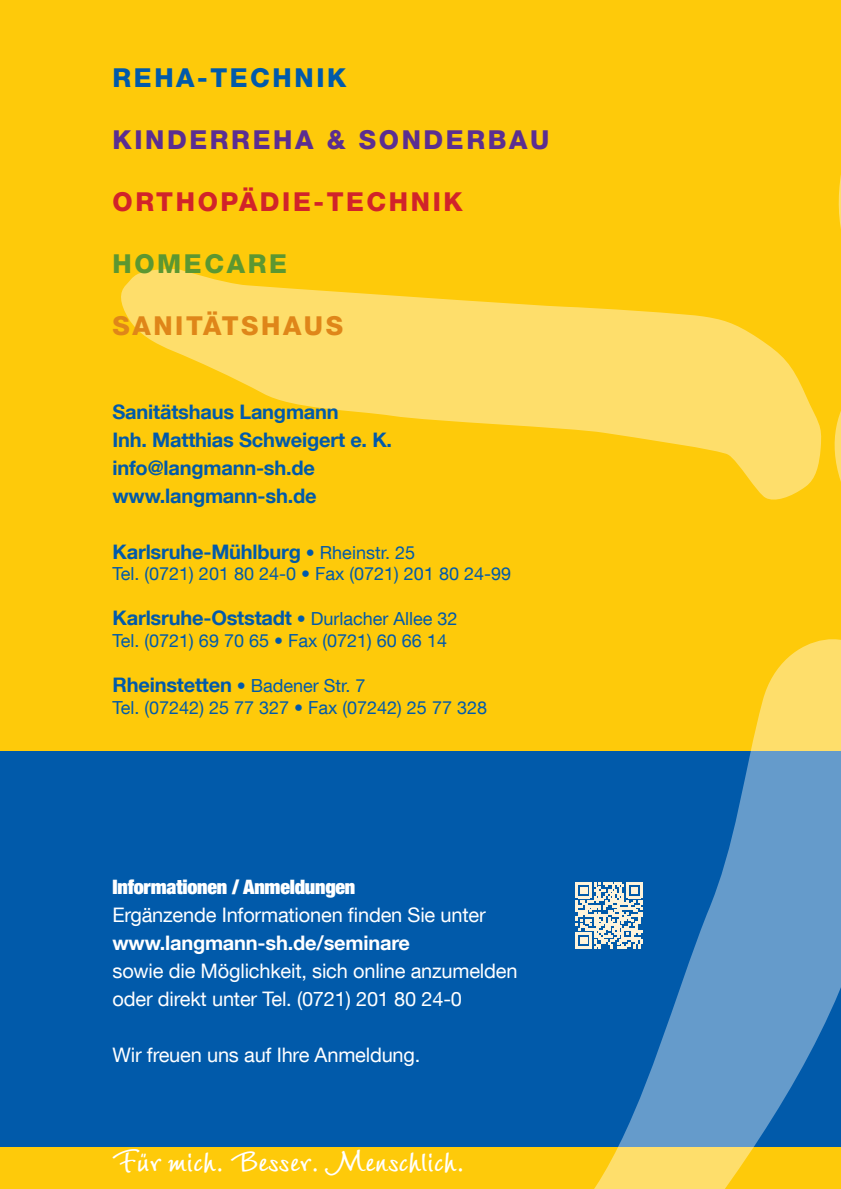
<style>
.page{position:relative;width:841px;height:1189px;background:#fff}
.page>*{position:absolute;margin:0;border:0;box-sizing:border-box;transform-origin:0 0}
.t1{font:700 36px "LT Wiesbaden Swing";color:#fff}
.t2{font:800 26px "Helvetica Neue LT Com";letter-spacing:.1em;color:#5b2e91}
.t3{font:800 26px "Helvetica Neue LT Com";letter-spacing:.1em;color:#d1232a}
.t4{font:800 26px "Helvetica Neue LT Com";letter-spacing:.1em;color:#015aaa}
.t5{font:800 26px "Helvetica Neue LT Com";letter-spacing:.1em;color:#df8619}
.t6{font:800 26px "Helvetica Neue LT Com";letter-spacing:.1em;color:#5c9731}
.t7{font:700 20px/28px "Helvetica Neue LT Com";letter-spacing:-.01em;color:#015aaa}
.t8{font:20px/28px "Helvetica Neue LT Com";letter-spacing:-.01em;color:#fff}
.t9{font:700 20px "Helvetica Neue LT Com";letter-spacing:-.01em;color:#fff}
.t10{font:900 condensed 20px "Helvetica Neue LT Pro";letter-spacing:-.01em;color:#fff}
.t11{font:18px/21.6px "Helvetica Neue LT Com";color:#015aaa}
.s1{font-weight:400;font-size:18px}
.s2{font-weight:700;font-size:20px}
</style>
<div class="page">
<div style="left:0;top:1146px;width:840px;height:43px;background:#feca0a"></div>
<div style="left:0;top:751px;width:840px;height:395px;background:#015aaa"></div>
<div style="left:0;top:0;width:840px;height:751px;background:#feca0a"></div>
<svg style="left:121px;top:269px;width:659px;height:231px"></svg>
<svg style="left:394px;top:666px;width:446px;height:523px"></svg>
<svg style="left:780px;top:355px;width:60px;height:314px"></svg>
<svg style="left:575px;top:882px;width:67px;height:67px"></svg>
<h2 class="t4" style="left:112px;top:62px;width:235px">REHA-TECHNIK</h2>
<h2 class="t2" style="left:112px;top:124px;width:438px">KINDERREHA &amp; SONDERBAU</h2>
<h2 class="t3" style="left:112px;top:186px;width:351px">ORTHOPÄDIE-TECHNIK</h2>
<h2 class="t6" style="left:112px;top:248px;width:176px">HOMECARE</h2>
<h2 class="t5" style="left:112px;top:310px;width:232px">SANITÄTSHAUS</h2>
<p class="t7" style="left:112px;top:397px;width:281px">Sanitätshaus Langmann<br>Inh. Matthias Schweigert e. K. info@langmann-sh.de www.langmann-sh.de</p>
<p class="t7" style="left:112px;top:537px;width:304px">Karlsruhe-Mühlburg <span class="s1">• Rheinstr. 25</span></p>
<p class="t11" style="left:112px;top:563px;width:400px">Tel. (0721) 201 80 24-0 • Fax (0721) 201 80 24-99</p>
<p class="t7" style="left:112px;top:604px;width:346px">Karlsruhe-Oststadt <span class="s1">• Durlacher Allee 32</span></p>
<p class="t11" style="left:112px;top:629px;width:336px">Tel. (0721) 69 70 65 • Fax (0721) 60 66 14</p>
<p class="t11" style="left:112px;top:674px;width:376px"><span class="s2">Rheinstetten</span> • Badener Str. 7<br>Tel. (07242) 25 77 327 • Fax (07242) 25 77 328</p>
<p class="t10" style="left:112px;top:874px;width:244px">Informationen / Anmeldungen</p>
<p class="t8" style="left:112px;top:900px;width:374px">Ergänzende Informationen finden Sie unter</p>
<p class="t9" style="left:112px;top:930px;width:299px">www.langmann-sh.de/seminare</p>
<p class="t8" style="left:112px;top:956px;width:406px">sowie die Möglichkeit, sich online anzumelden oder direkt unter Tel. (0721) 201 80 24-0</p>
<p class="t8" style="left:112px;top:1040px;width:309px">Wir freuen uns auf Ihre Anmeldung.</p>
<h1 class="t1" style="left:112px;top:1137px;width:354px">Für mich. Besser. Menschlich.</h1>
</div>
